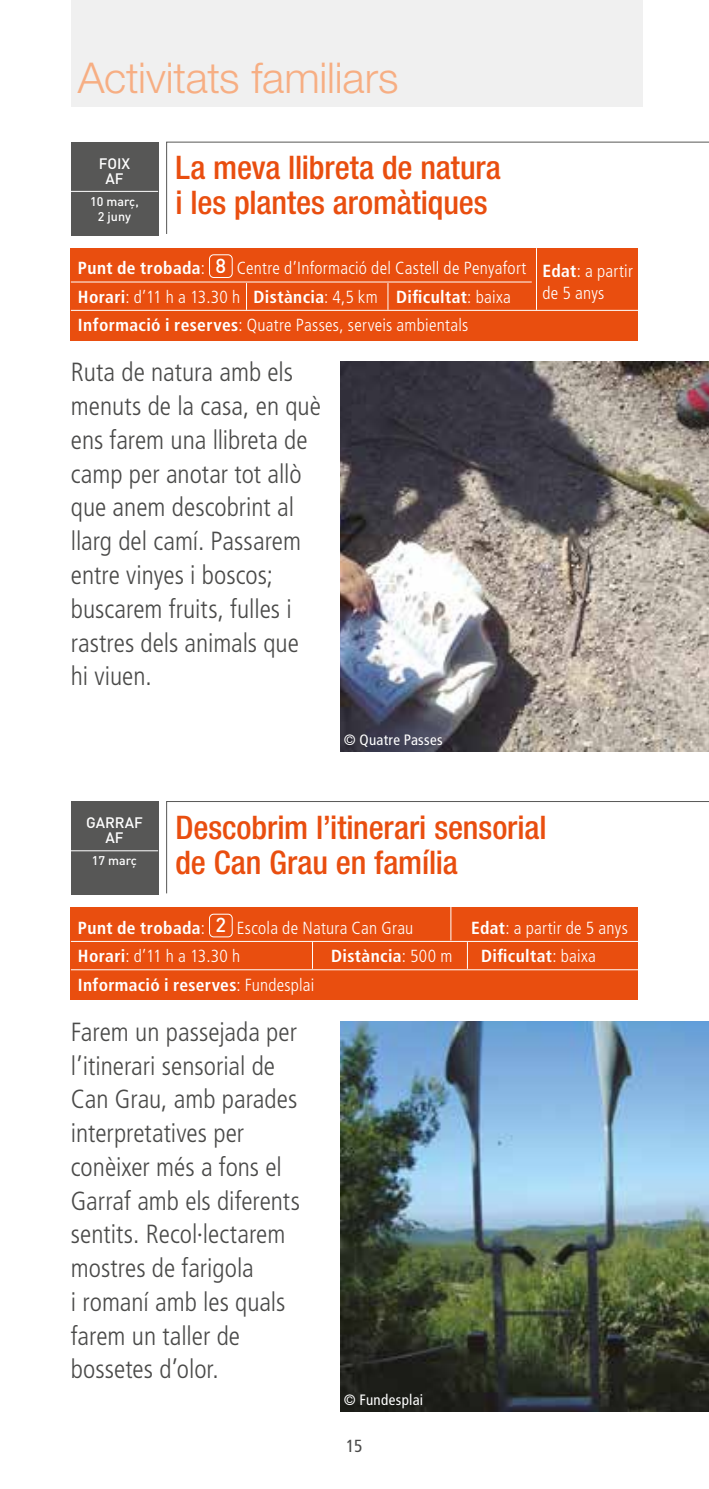
<style>
.page{position:relative;width:709px;height:1489px;background:#fff}
.page>*{position:absolute;margin:0;border:0;box-sizing:border-box;transform-origin:0 0}
.t1{font:300 42.5px "Helvetica Neue LT Std";letter-spacing:-.005em;color:#f7ae83}
.t2{font:500 condensed 32.5px/35px "Helvetica Neue LT Std";letter-spacing:-.005em;color:#e94e0f}
.t3{font:300 condensed 26.25px/33.8px "Frutiger LT Std";color:#4a4a49}
.t4{font:300 condensed 17.5px/28.2px "Frutiger LT Std";letter-spacing:.015em;color:#fff}
.t5{font:700 condensed 17.5px "Frutiger LT Std";letter-spacing:.02em;color:#fff}
.t6{font:condensed 17.5px "Frutiger LT Std";color:#4a4a49}
.t7{font:condensed 15px "Frutiger LT Std";letter-spacing:.02em;color:#fff}
.t8{font:500 15px/15px "DIN";color:#fff;text-align:center}
.t9{font:500 12.5px/15px "DIN";color:#fff;text-align:center}
.s1{font-weight:700}
.s2{font-family:"DIN";font-weight:500;font-stretch:normal;font-size:20px}
.s3{font-weight:300}
</style>
<div class="page">
<svg style="left:166px;top:141px;width:543px;height:93px"></svg>
<img style="left:340px;top:361px;width:369px;height:390px">
<div style="left:71px;top:248px;width:567px;height:92px;background:#e94e0f"></div>
<hr style="left:71px;top:281px;width:460px;height:1px;background:#fff">
<hr style="left:71px;top:310px;width:567px;height:1px;background:#fff">
<div style="left:209px;top:254px;width:23px;height:24px;border:1px solid #fff;border-radius:4px"></div>
<div style="left:71px;top:0;width:571px;height:107px;background:#f0f0f0"></div>
<svg style="left:246px;top:283px;width:1px;height:27px"></svg>
<svg style="left:387px;top:283px;width:1px;height:27px"></svg>
<div style="left:71px;top:142px;width:87px;height:93px;background:#575756"></div>
<hr style="left:71px;top:191px;width:87px;height:1px;background:#fff">
<hr style="left:536px;top:248px;width:1px;height:62px;background:#fff">
<svg style="left:166px;top:801px;width:543px;height:93px"></svg>
<img style="left:340px;top:1021px;width:369px;height:389px">
<div style="left:71px;top:907px;width:567px;height:92px;background:#e94e0f"></div>
<hr style="left:71px;top:940px;width:567px;height:1px;background:#fff">
<hr style="left:71px;top:969px;width:567px;height:1px;background:#fff">
<div style="left:209px;top:913px;width:23px;height:24px;border:1px solid #fff;border-radius:4px"></div>
<svg style="left:312px;top:942px;width:1px;height:26px"></svg>
<hr style="left:450px;top:904px;width:1px;height:36px;background:#fff">
<svg style="left:467px;top:942px;width:1px;height:26px"></svg>
<div style="left:71px;top:801px;width:87px;height:94px;background:#575756"></div>
<hr style="left:71px;top:850px;width:87px;height:1px;background:#fff">
<h1 class="t1" style="left:78px;top:52px;width:322px">Activitats familiars</h1>
<p class="t8" style="left:99px;top:155px;width:33px">FOIX<br>AF</p>
<p class="t9" style="left:90px;top:193px;width:50px">10 març,<br>2 juny</p>
<p class="t2" style="left:175px;top:150px;width:327px">La meva llibreta de natura i les plantes aromàtiques</p>
<p class="t4" style="left:78px;top:254px;width:556px"><span class="s1">Punt de trobada</span>: <span class="s2">8</span> Centre d’Informació del Castell de Penyafort <span class="s1">Edat</span>: a partir<br><span class="s1">Horari</span>: d’11 h a 13.30 h <span class="s1">Distància</span>: 4,5 km <span class="s1">Dificultat</span>: baixa</p>
<p class="t4" style="left:542px;top:279px;width:64px">de 5 anys</p>
<p class="t4" style="left:78px;top:311px;width:392px"><span class="s1">Informació i reserves</span>: Quatre Passes, serveis ambientals</p>
<p class="t3" style="left:71px;top:356px;width:251px">Ruta de natura amb els menuts de la casa, en què ens farem una llibreta de camp per anotar tot allò que anem descobrint al llarg del camí. Passarem entre vinyes i boscos; buscarem fruits, fulles i rastres dels animals que hi viuen.</p>
<p class="t7" style="left:344px;top:731px;width:100px">© Quatre Passes</p>
<p class="t8" style="left:86px;top:814px;width:58px">GARRAF<br>AF</p>
<p class="t9" style="left:92px;top:852px;width:47px">17 març</p>
<p class="t2" style="left:175px;top:809px;width:373px">Descobrim l’itinerari sensorial de Can Grau en família</p>
<p class="t4" style="left:78px;top:913px;width:337px"><span class="s1">Punt de trobada</span>: <span class="s2">2</span> Escola de Natura Can Grau</p>
<p class="t4" style="left:471px;top:913px;width:158px"><span class="s1">Edat</span>: a partir de 5 anys</p>
<p class="t4" style="left:78px;top:942px;width:164px"><span class="s1">Horari</span>: d’11 h a 13.30 h</p>
<p class="t5" style="left:331px;top:945px;width:123px">Distància<span class="s3">: 500 m</span></p>
<p class="t5" style="left:481px;top:945px;width:116px">Dificultat<span class="s3">: baixa</span></p>
<p class="t5" style="left:78px;top:974px;width:238px">Informació i reserves<span class="s3">: Fundesplai</span></p>
<p class="t3" style="left:71px;top:1015px;width:230px">Farem un passejada per l’itinerari sensorial de<br>Can Grau, amb parades interpretatives per conèixer més a fons el<br>Garraf amb els diferents sentits. Recol·lectarem mostres de farigola<br>i romaní amb les quals farem un taller de bossetes d’olor.</p>
<p class="t7" style="left:344px;top:1390px;width:81px">© Fundesplai</p>
<p class="t6" style="left:346px;top:1435px;width:18px">15</p>
</div>
